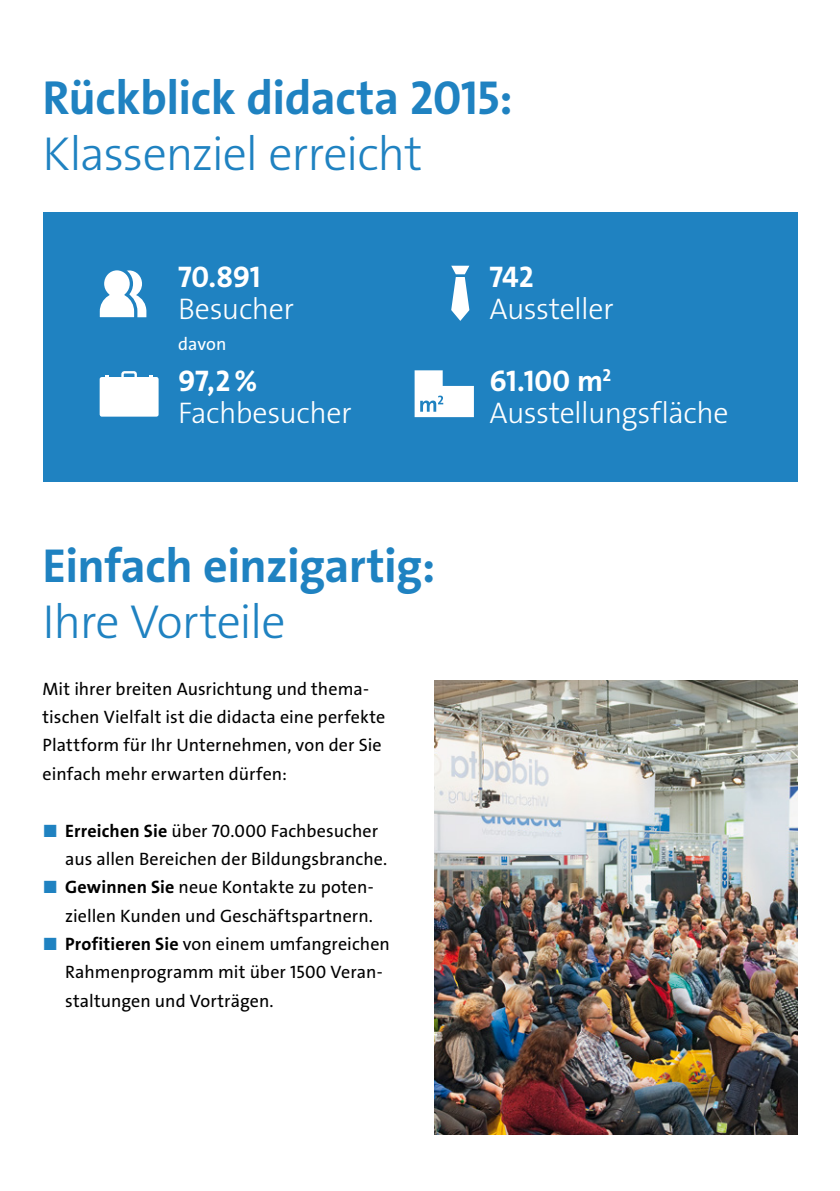
<style>
.page{position:relative;width:840px;height:1191px;background:#fff}
.page>*{position:absolute;margin:0;border:0;box-sizing:border-box;transform-origin:0 0}
.t1{font:48px "The Sans LP7 Bld";letter-spacing:-.015em;color:#1f82c1}
.t2{font:48px "The Sans LP3 Lig";letter-spacing:-.025em;color:#1f82c1}
.t3{font:30px "The Sans LP3 Lig";letter-spacing:-.015em;color:#fff}
.t4{font:30px "The Sans LP7 Bld";letter-spacing:-.01em;color:#fff}
.t5{font:18px/28.4px "The Sans LP5 Plain";letter-spacing:.005em;color:#000}
.t6{font:18px "The Sans LP5 Plain";color:#fff}
.s1{color:#1f82c1}
.s2{font-family:"The Sans LP7 Bld"}
</style>
<div class="page">
<div style="left:43px;top:213px;width:754px;height:269px;background:#1f82c1"></div>
<svg style="left:99px;top:270px;width:47px;height:48px"></svg>
<div style="left:100px;top:377px;width:58px;height:39px;background:#fff;border-radius:2px"></div>
<div style="left:121px;top:371px;width:16px;height:13px;border:2px solid #fff;border-radius:2px"></div>
<svg style="left:414px;top:370px;width:59px;height:47px"></svg>
<svg style="left:451px;top:266px;width:18px;height:55px"></svg>
<img style="left:434px;top:680px;width:363px;height:454px">
<h1 class="t1" style="left:43px;top:67px;width:471px">Rückblick didacta 2015:</h1>
<h1 class="t2" style="left:43px;top:123px;width:381px">Klassenziel erreicht</h1>
<h2 class="t4" style="left:178px;top:258px;width:84px">70.891</h2>
<h2 class="t3" style="left:178px;top:290px;width:117px">Besucher</h2>
<p class="t6" style="left:178px;top:332px;width:50px">davon</p>
<h2 class="t4" style="left:178px;top:361px;width:81px">97,2%</h2>
<h2 class="t3" style="left:178px;top:393px;width:175px">Fachbesucher</h2>
<h1 class="t1" style="left:43px;top:535px;width:394px">Einfach einzigartig:</h1>
<h1 class="t2" style="left:43px;top:591px;width:244px">Ihre Vorteile</h1>
<p class="t5" style="left:43px;top:674px;width:344px">Mit ihrer breiten Ausrichtung und thema&shy;tischen Vielfalt ist die didacta eine perfekte Plattform für Ihr Unternehmen, von der Sie einfach mehr erwarten dürfen:</p>
<p class="t5" style="left:65px;top:816px;width:323px;text-indent:-23px"><span class="s1">■</span> <span class="s2">Erreichen Sie</span> über 70.000 Fachbesucher aus allen Bereichen der Bildungsbranche.</p>
<p class="t5" style="left:43px;top:873px;width:332px;text-align:right"><span class="s1">■</span> <span class="s2">Gewinnen Sie</span> neue Kontakte zu poten&shy;ziellen Kunden und Geschäftspartnern.</p>
<p class="t5" style="left:65px;top:929px;width:326px;text-indent:-23px"><span class="s1">■</span> <span class="s2">Profitieren Sie</span> von einem umfangreichen<br>Rahmenprogramm mit über 1500 Veran&shy;staltungen und Vorträgen.</p>
<h2 class="t4" style="left:489px;top:258px;width:46px">742</h2>
<h2 class="t3" style="left:489px;top:290px;width:126px">Aussteller</h2>
<h2 class="t4" style="left:489px;top:361px;width:123px">61.100 m<sup>2</sup></h2>
<h2 class="t3" style="left:489px;top:393px;width:240px">Ausstellungsfläche</h2>
</div>
